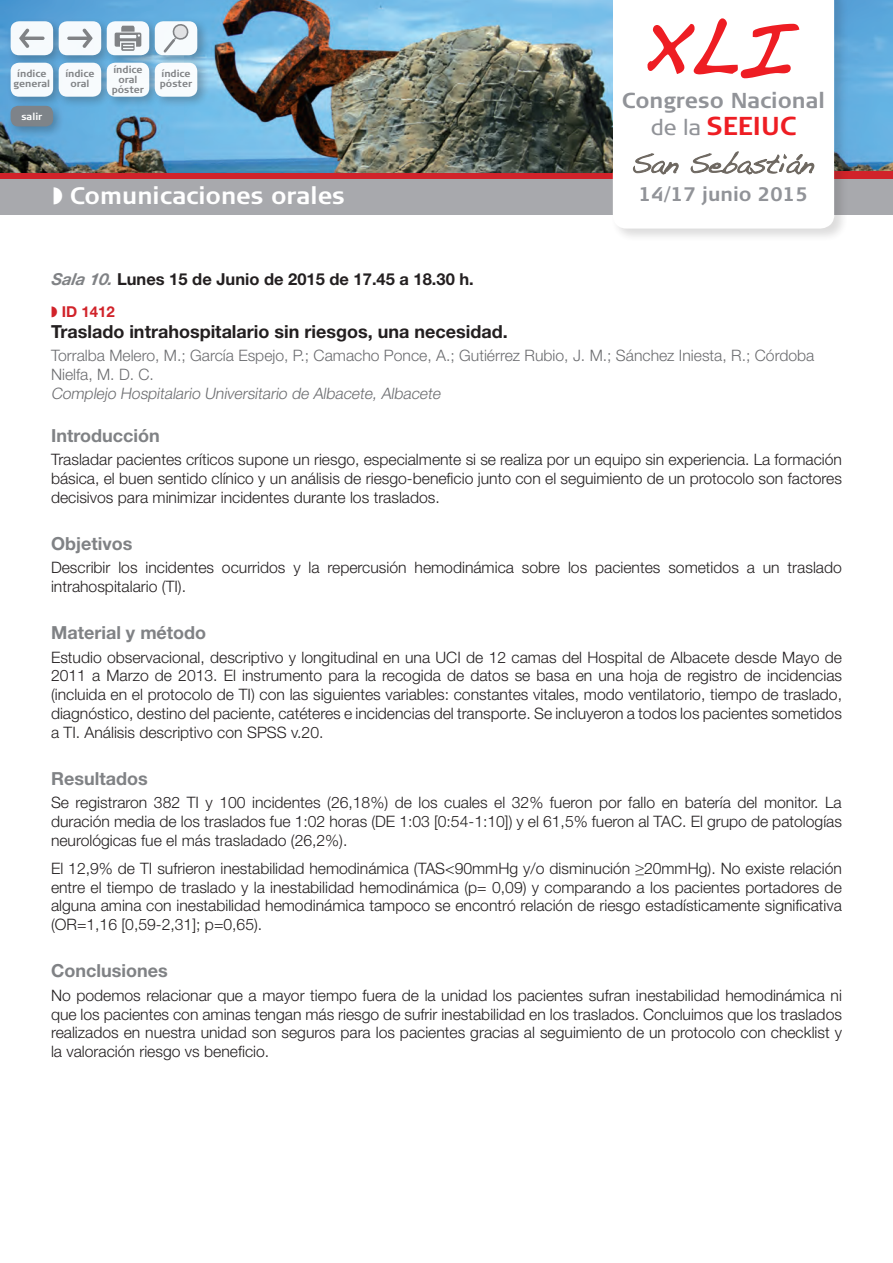
<style>
.page{position:relative;width:893px;height:1263px;background:#fff}
.page>*{position:absolute;margin:0;border:0;box-sizing:border-box;transform-origin:0 0}
.t1{font:700 25.95px "Signa Column";color:#ee1d23}
.t2{font:700 23.7px "Signa Column";color:#fff}
.t3{font:700 21.6px "Signa Column";color:#919398}
.t4{font:700 19.5px "Signa Column";color:#919398}
.t5{font:700 18px "Helvetica Neue LT";color:#808285}
.t6{font:700 18px "Helvetica Neue LT";color:#231f20}
.t7{font:700 16.5px "Helvetica Neue LT";color:#231f20}
.t8{font:300 15.75px/18.9px "Helvetica Neue LT";color:#231f20;text-align:justify}
.t9{font:300 15.75px/18.9px "Helvetica Neue LT";color:#6c6d70}
.t10{font:italic 300 15.75px "Helvetica Neue LT";color:#6c6d70}
.t11{font:700 15px "Helvetica Neue LT";color:#d1232a}
.t12{font:700 9.75px/9.8px "Signa Column";color:#808285;text-align:center}
.t13{font:700 9.75px "Signa Column";color:#fff}
.s1{font-weight:400;font-size:21.6px;color:#919398}
.s2{font-style:italic;color:#808285}
</style>
<div class="page">
<img style="left:848px;top:0;width:45px;height:171px">
<svg style="left:0;top:172px;width:610px;height:7px;background:#bf2d33"></svg>
<div style="left:0;top:179px;width:612px;height:35px;background:#a8a9ad"></div>
<div style="left:834px;top:179px;width:59px;height:35px;background:#a8a9ad"></div>
<div style="left:834px;top:171px;width:59px;height:8px;background:#d1232a"></div>
<div style="left:610px;top:0;width:238px;height:243px;background:#231f20;opacity:.5"></div>
<svg style="left:612px;top:0;width:222px;height:229px"></svg>
<img style="left:0;top:0;width:613px;height:172px">
<div style="left:7px;top:17px;width:58px;height:51px;background:#231f20;opacity:.3"></div>
<div style="left:11px;top:21px;width:42px;height:34px;background:#f6fafc;border-radius:9px"></div>
<div style="left:7px;top:59px;width:58px;height:50px;background:#231f20;opacity:.3"></div>
<div style="left:11px;top:63px;width:42px;height:34px;background:#f6fafd;border-radius:9px"></div>
<svg style="left:19px;top:29px;width:26px;height:19px"></svg>
<div style="left:55px;top:17px;width:59px;height:51px;background:#231f20;opacity:.3"></div>
<div style="left:59px;top:21px;width:42px;height:34px;background:#f6fafd;border-radius:9px"></div>
<div style="left:103px;top:17px;width:59px;height:51px;background:#231f20;opacity:.3"></div>
<svg style="left:107px;top:21px;width:42px;height:34px"></svg>
<div style="left:151px;top:17px;width:59px;height:51px;background:#231f20;opacity:.3"></div>
<div style="left:155px;top:21px;width:42px;height:34px;background:#f7fbfd;border-radius:9px"></div>
<svg style="left:67px;top:29px;width:26px;height:19px"></svg>
<svg style="left:163px;top:24px;width:26px;height:29px"></svg>
<svg style="left:115px;top:26px;width:26px;height:25px"></svg>
<div style="left:55px;top:59px;width:59px;height:50px;background:#231f20;opacity:.3"></div>
<div style="left:59px;top:63px;width:42px;height:34px;background:#f7fafd;border-radius:9px"></div>
<svg style="left:632px;top:151px;width:183px;height:24px"></svg>
<svg style="left:646px;top:17px;width:155px;height:63px"></svg>
<div style="left:103px;top:59px;width:59px;height:50px;background:#231f20;opacity:.3"></div>
<div style="left:107px;top:63px;width:42px;height:34px;background:#f8fbfd;border-radius:9px"></div>
<div style="left:151px;top:59px;width:59px;height:50px;background:#231f20;opacity:.3"></div>
<div style="left:155px;top:63px;width:42px;height:34px;background:#fff;border-radius:9px"></div>
<div style="left:7px;top:102px;width:58px;height:37px;background:#231f20;opacity:.3"></div>
<div style="left:11px;top:106px;width:42px;height:20px;background:#808285;border-radius:8px"></div>
<p class="t12" style="left:14px;top:69px;width:38px">índice general</p>
<p class="t12" style="left:65px;top:69px;width:31px">índice oral</p>
<p class="t13" style="left:21px;top:110px;width:22px">salir</p>
<p class="t12" style="left:112px;top:65px;width:34px">índice oral póster</p>
<p class="t12" style="left:160px;top:69px;width:34px;text-align:left">índice póster</p>
<h2 class="t2" style="left:70px;top:181px;width:277px">Comunicaciones orales</h2>
<h3 class="t3" style="left:622px;top:87px;width:205px">Congreso Nacional</h3>
<h1 class="t1" style="left:651px;top:109px;width:144px"><span class="s1">de la</span> seeiuc</h1>
<p class="t4" style="left:639px;top:182px;width:171px">14/17 junio 2015</p>
<p class="t7" style="left:51px;top:269px;width:424px"><span class="s2">Sala 10.</span> Lunes 15 de Junio de 2015 de 17.45 a 18.30 h.</p>
<p class="t11" style="left:62px;top:302px;width:55px">ID 1412</p>
<p class="t6" style="left:51px;top:321px;width:458px">Traslado intrahospitalario sin riesgos, una necesidad.</p>
<p class="t9" style="left:51px;top:346px;width:765px">Torralba Melero, M.; García Espejo, P.; Camacho Ponce, A.; Gutiérrez Rubio, J. M.; Sánchez Iniesta, R.; Córdoba<br>Nielfa, M. D. C.</p>
<p class="t10" style="left:51px;top:384px;width:394px">Complejo Hospitalario U niversitario de Albacete, Albacete</p>
<p class="t5" style="left:51px;top:425px;width:110px">Introducción</p>
<p class="t8" style="left:51px;top:450px;width:792px">Trasladar pacientes críticos supone un riesgo, especialmente si se realiza por un equipo sin experiencia. La formación básica, el buen sentido clínico y un análisis de riesgo-beneficio junto con el seguimiento de un protocolo son factores decisivos para minimizar incidentes durante los traslados.</p>
<p class="t5" style="left:51px;top:533px;width:83px">Objetivos</p>
<p class="t8" style="left:51px;top:558px;width:792px">Describir los incidentes ocurridos y la repercusión hemodinámica sobre los pacientes sometidos a un traslado intrahospitalario (TI).</p>
<p class="t5" style="left:51px;top:622px;width:157px">Material y método</p>
<p class="t8" style="left:51px;top:647px;width:792px">Estudio observacional, descriptivo y longitudinal en una UCI de 12 camas del Hospital de Albacete desde Mayo de 2011 a Marzo de 2013. El instrumento para la recogida de datos se basa en una hoja de registro de incidencias (incluida en el protocolo de TI) con las siguientes variables: constantes vitales, modo ventilatorio, tiempo de traslado, diagnóstico, destino del paciente, catéteres e incidencias del transporte. Se incluyeron a todos los pacientes sometidos a TI. Análisis descriptivo con SPSS v.20.</p>
<p class="t5" style="left:51px;top:768px;width:98px">Resultados</p>
<p class="t8" style="left:51px;top:793px;width:792px">Se registraron 382 TI y 100 incidentes (26,18%) de los cuales el 32% fueron por fallo en batería del monitor. La duración media de los traslados fue 1:02 horas (DE 1:03 [0:54-1:10]) y el 61,5% fueron al TAC. El grupo de patologías neurológicas fue el más trasladado (26,2%).</p>
<p class="t8" style="left:51px;top:858px;width:792px">El 12,9% de TI sufrieron inestabilidad hemodinámica (TAS&lt;90mmHg y/o disminución ≥20mmHg). No existe relación entre el tiempo de traslado y la inestabilidad hemodinámica (p= 0,09) y comparando a los pacientes portadores de alguna amina con inestabilidad hemodinámica tampoco se encontró relación de riesgo estadísticamente significativa (OR=1,16 [0,59-2,31]; p=0,65).</p>
<p class="t5" style="left:51px;top:960px;width:118px">Conclusiones</p>
<p class="t8" style="left:51px;top:985px;width:792px">No podemos relacionar que a mayor tiempo fuera de la unidad los pacientes sufran inestabilidad hemodinámica ni que los pacientes con aminas tengan más riesgo de sufrir inestabilidad en los traslados. Concluimos que los traslados realizados en nuestra unidad son seguros para los pacientes gracias al seguimiento de un protocolo con checklist y la valoración riesgo vs beneficio.</p>
</div>
